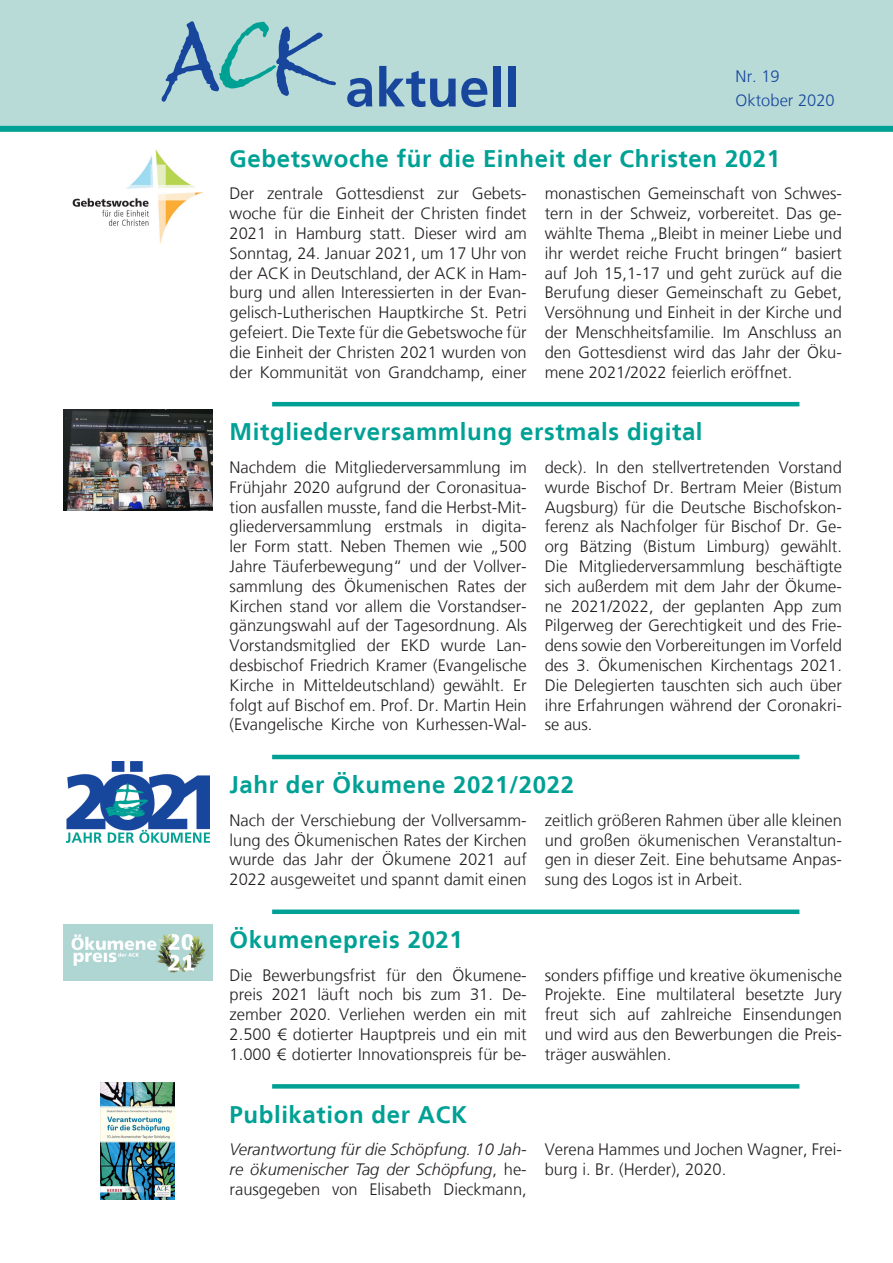
<style>
.page{position:relative;width:893px;height:1263px;background:#fff}
.page>*{position:absolute;margin:0;border:0;box-sizing:border-box;transform-origin:0 0}
.t1{font:700 54px "Frutiger LT";color:#18469d}
.t2{font:700 24px "Frutiger LT";letter-spacing:.025em;color:#00a195}
.t3{font:300 16.5px/19.8px "Frutiger LT";color:#231f20;text-align:justify}
.t4{font:italic 300 16.5px/19.8px "Frutiger LT";color:#231f20;text-align:justify}
.t5{font:300 16.5px/24px "Frutiger LT";color:#18469d}
.s1{font-style:normal}
</style>
<div class="page">
<div style="left:0;top:0;width:893px;height:126px;background:#b8dbd8"></div>
<div style="left:0;top:126px;width:893px;height:6px;background:#00a195"></div>
<svg style="left:162px;top:21px;width:174px;height:81px"></svg>
<img style="left:72px;top:149px;width:131px;height:95px">
<img style="left:67px;top:761px;width:143px;height:82px">
<img style="left:64px;top:925px;width:149px;height:56px">
<img style="left:64px;top:410px;width:149px;height:100px">
<img style="left:101px;top:1082px;width:74px;height:117px">
<hr style="left:272px;top:402px;width:527px;height:4px;background:#00a195">
<hr style="left:272px;top:755px;width:527px;height:4px;background:#00a195">
<div style="left:272px;top:909px;width:527px;height:5px;background:#00a195"></div>
<svg style="left:272px;top:1084px;width:527px;height:4px;fill:#00a195"></svg>
<h1 class="t1" style="left:345px;top:56px;width:176px">aktuell</h1>
<p class="t5" style="left:736px;top:64px;width:101px">Nr. 19<br>Oktober 2020</p>
<h2 class="t2" style="left:230px;top:144px;width:552px">Gebetswoche für die Einheit der Christen 2021</h2>
<p class="t3" style="left:230px;top:184px;width:299px">Der zentrale Gottesdienst zur Gebets&shy;woche für die Einheit der Christen findet 2021 in Hamburg statt. Dieser wird am Sonntag, 24. Januar 2021, um 17 Uhr von der ACK in Deutschland, der ACK in Ham&shy;burg und allen Interessierten in der Evan&shy;gelisch-Lutherischen Hauptkirche St. Petri gefeiert. Die Texte für die Gebetswoche für die Einheit der Christen 2021 wurden von der Kommunität von Grandchamp, einer</p>
<p class="t3" style="left:545px;top:184px;width:299px">monastischen Gemeinschaft von Schwes&shy;tern in der Schweiz, vorbereitet. Das ge&shy;wählte Thema „Bleibt in meiner Liebe und ihr werdet reiche Frucht bringen“ basiert auf Joh 15,1-17 und geht zurück auf die Berufung dieser Gemeinschaft zu Gebet, Versöhnung und Einheit in der Kirche und der Menschheitsfamilie. Im Anschluss an den Gottesdienst wird das Jahr der Öku&shy;mene 2021/2022 feierlich eröffnet.</p>
<h2 class="t2" style="left:230px;top:418px;width:474px">Mitgliederversammlung erstmals digital</h2>
<p class="t3" style="left:230px;top:458px;width:299px">Nachdem die Mitgliederversammlung im Frühjahr 2020 aufgrund der Coronasitua&shy;tion ausfallen musste, fand die Herbst-Mit&shy;gliederversammlung erstmals in digita&shy;ler Form statt. Neben Themen wie „500<br>Jahre Täuferbewegung“ und der Vollver&shy;sammlung des Ökumenischen Rates der Kirchen stand vor allem die Vorstandser&shy;gänzungswahl auf der Tagesordnung. Als Vorstandsmitglied der EKD wurde Lan&shy;desbischof Friedrich Kramer (Evangelische Kirche in Mitteldeutschland) gewählt. Er folgt auf Bischof em. Prof. Dr. Martin Hein (Evangelische Kirche von Kurhessen-Wal-</p>
<p class="t3" style="left:545px;top:458px;width:299px">deck). In den stellvertretenden Vorstand wurde Bischof Dr. Bertram Meier (Bistum Augsburg) für die Deutsche Bischofskon&shy;ferenz als Nachfolger für Bischof Dr. Ge&shy;org Bätzing (Bistum Limburg) gewählt.<br>Die Mitgliederversammlung beschäftigte sich außerdem mit dem Jahr der Ökume&shy;ne 2021/2022, der geplanten App zum Pilgerweg der Gerechtigkeit und des Frie&shy;dens sowie den Vorbereitungen im Vorfeld des 3. Ökumenischen Kirchentags 2021.<br>Die Delegierten tauschten sich auch über ihre Erfahrungen während der Coronakri&shy;se aus.</p>
<h2 class="t2" style="left:230px;top:771px;width:346px">Jahr der Ökumene 2021/2022</h2>
<p class="t3" style="left:230px;top:810px;width:299px">Nach der Verschiebung der Vollversamm&shy;lung des Ökumenischen Rates der Kirchen wurde das Jahr der Ökumene 2021 auf 2022 ausgeweitet und spannt damit einen</p>
<p class="t3" style="left:545px;top:810px;width:299px">zeitlich größeren Rahmen über alle kleinen und großen ökumenischen Veranstaltun&shy;gen in dieser Zeit. Eine behutsame Anpas&shy;sung des Logos ist in Arbeit.</p>
<h2 class="t2" style="left:230px;top:925px;width:235px">Ökumenepreis 2021</h2>
<p class="t3" style="left:230px;top:965px;width:299px">Die Bewerbungsfrist für den Ökumene&shy;preis 2021 läuft noch bis zum 31. De&shy;zember 2020. Verliehen werden ein mit 2.500 € dotierter Hauptpreis und ein mit 1.000 € dotierter Innovationspreis für be-</p>
<p class="t3" style="left:545px;top:965px;width:299px">sonders pfiffige und kreative ökumenische Projekte. Eine multilateral besetzte Jury freut sich auf zahlreiche Einsendungen und wird aus den Bewerbungen die Preis&shy;träger auswählen.</p>
<h2 class="t2" style="left:230px;top:1100px;width:239px">Publikation der ACK</h2>
<p class="t4" style="left:230px;top:1140px;width:299px">Verantwortung für die Schöpfung. 10 Jah&shy;re ökumenischer Tag der Schöpfung<span class="s1">, he&shy;rausgegeben von Elisabeth Dieckmann,</span></p>
<p class="t3" style="left:545px;top:1140px;width:299px">Verena Hammes und Jochen Wagner, Frei&shy;burg i. Br. (Herder), 2020.</p>
</div>
